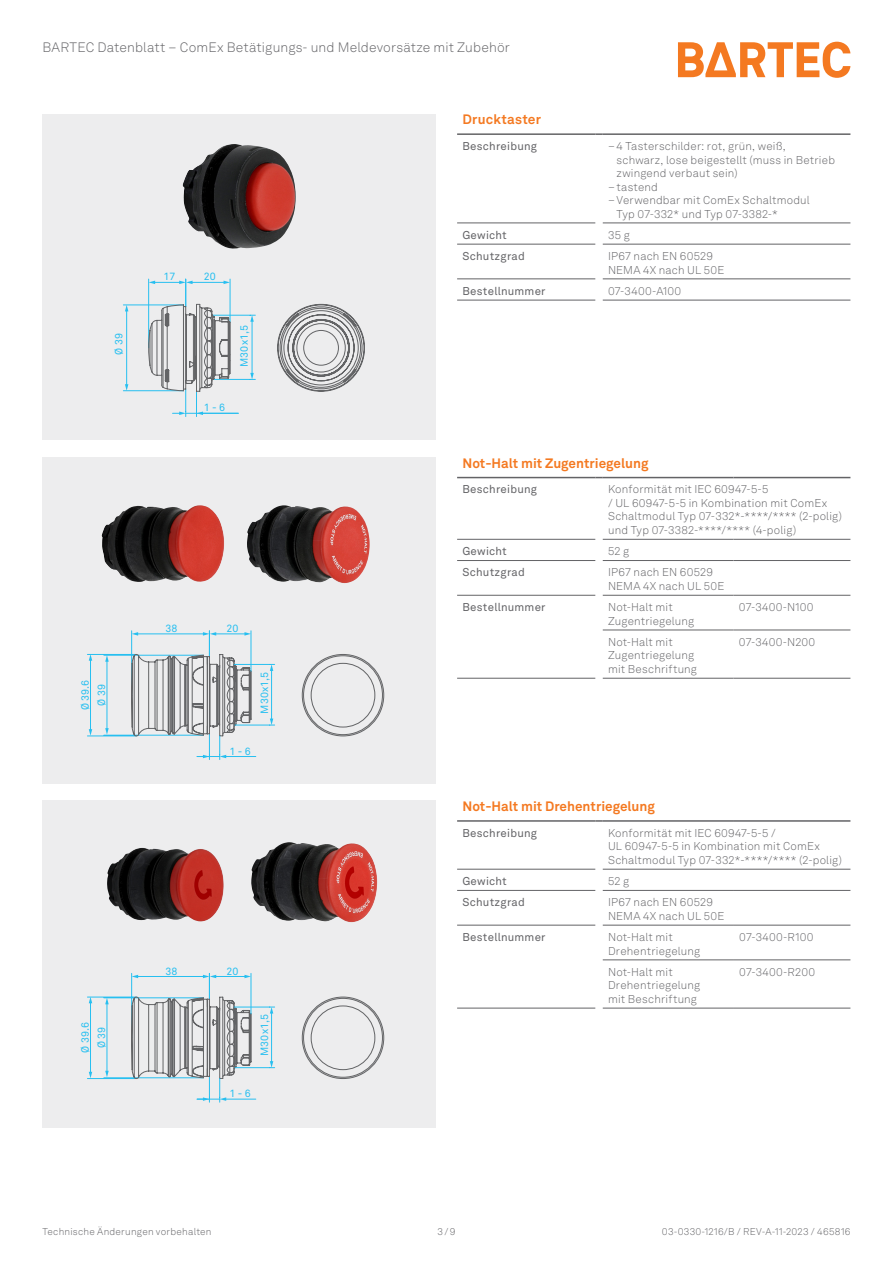
<style>
.page{position:relative;width:893px;height:1263px;background:#fff}
.page>*{position:absolute;margin:0;border:0;box-sizing:border-box;transform-origin:0 0}
.t1{font:300 13.5px "Akkurat LL";letter-spacing:.01em;color:#636366}
.Table_Head___9_12{font:700 13.5px "Akkurat Pro";color:#f47921}
.Tab_01_Headline_9{font:700 13.5px "Akkurat LL";letter-spacing:.015em;color:#f47921}
.Paragraph_Style_1{font:300 11.25px/13.5px "Akkurat LL";letter-spacing:.02em;color:#636366}
.Tab_03_Copy_7_5{font:300 11.25px/13.5px "Akkurat LL";letter-spacing:.015em;color:#636366}
.Tab_03_Copy_Legend_7_5{font:11.25px "Akkurat LL";letter-spacing:.02em;color:#636366}
.t2{font:10.5px "Akkurat Pro";color:#27bff0}
.t3{font:300 9.75px "Akkurat LL";letter-spacing:.025em;color:#636366}
.s1{font-family:"Akkurat Pro"}
</style>
<div class="page">
<div style="left:43px;top:115px;width:393px;height:325px;background:#ededee"></div>
<img style="left:182px;top:144px;width:114px;height:105px">
<hr style="left:123px;top:390px;width:60px;height:1px;background:#27bff0">
<hr style="left:123px;top:305px;width:60px;height:1px;background:#27bff0">
<hr style="left:126px;top:310px;width:1px;height:75px;background:#27bff0">
<svg style="left:125px;top:384px;width:3px;height:7px"></svg>
<svg style="left:125px;top:305px;width:3px;height:6px"></svg>
<svg style="left:148px;top:279px;width:217px;height:138px"></svg>
<div style="left:43px;top:457px;width:393px;height:326px;background:#ededee"></div>
<div style="left:43px;top:800px;width:393px;height:327px;background:#ededee"></div>
<hr style="left:104px;top:735px;width:99px;height:1px;background:#27bff0">
<hr style="left:87px;top:736px;width:49px;height:1px;background:#27bff0">
<hr style="left:104px;top:655px;width:99px;height:1px;background:#27bff0">
<hr style="left:87px;top:654px;width:49px;height:1px;background:#27bff0">
<hr style="left:107px;top:660px;width:1px;height:69px;background:#27bff0">
<svg style="left:105px;top:655px;width:4px;height:7px"></svg>
<svg style="left:105px;top:728px;width:4px;height:7px"></svg>
<hr style="left:90px;top:659px;width:1px;height:71px;background:#27bff0">
<svg style="left:89px;top:655px;width:3px;height:6px"></svg>
<svg style="left:89px;top:729px;width:3px;height:7px"></svg>
<svg style="left:131px;top:631px;width:253px;height:129px"></svg>
<hr style="left:104px;top:1077px;width:99px;height:1px;background:#27bff0">
<hr style="left:87px;top:1078px;width:49px;height:1px;background:#27bff0">
<hr style="left:87px;top:997px;width:49px;height:1px;background:#27bff0">
<hr style="left:107px;top:1003px;width:1px;height:69px;background:#27bff0">
<svg style="left:105px;top:998px;width:4px;height:6px"></svg>
<svg style="left:105px;top:1071px;width:4px;height:6px"></svg>
<hr style="left:90px;top:1002px;width:1px;height:71px;background:#27bff0">
<svg style="left:89px;top:997px;width:3px;height:6px"></svg>
<svg style="left:89px;top:1072px;width:3px;height:6px"></svg>
<svg style="left:131px;top:973px;width:253px;height:129px"></svg>
<img style="left:101px;top:505px;width:123px;height:77px">
<img style="left:247px;top:505px;width:123px;height:78px">
<hr style="left:457px;top:300px;width:138px;height:1px;background:#636366">
<hr style="left:603px;top:300px;width:247px;height:1px;background:#636366">
<svg style="left:457px;top:133px;width:393px;height:167px"></svg>
<svg style="left:603px;top:478px;width:247px;height:200px"></svg>
<hr style="left:603px;top:477px;width:130px;height:1px;background:#636366">
<hr style="left:733px;top:477px;width:117px;height:1px;background:#636366">
<hr style="left:603px;top:539px;width:130px;height:1px;background:#636366">
<hr style="left:733px;top:539px;width:117px;height:1px;background:#636366">
<hr style="left:603px;top:560px;width:130px;height:1px;background:#636366">
<hr style="left:733px;top:560px;width:117px;height:1px;background:#636366">
<hr style="left:603px;top:595px;width:130px;height:1px;background:#636366">
<hr style="left:733px;top:595px;width:117px;height:1px;background:#636366">
<hr style="left:603px;top:630px;width:130px;height:1px;background:#636366">
<hr style="left:733px;top:630px;width:117px;height:1px;background:#636366">
<hr style="left:603px;top:678px;width:130px;height:1px;background:#636366">
<hr style="left:733px;top:678px;width:117px;height:1px;background:#636366">
<svg style="left:457px;top:477px;width:146px;height:201px"></svg>
<hr style="left:457px;top:539px;width:138px;height:1px;background:#636366">
<hr style="left:457px;top:560px;width:138px;height:1px;background:#636366">
<hr style="left:457px;top:595px;width:138px;height:1px;background:#636366">
<hr style="left:457px;top:678px;width:138px;height:1px;background:#636366">
<svg style="left:603px;top:868px;width:247px;height:140px"></svg>
<hr style="left:603px;top:820px;width:131px;height:2px;background:#636366">
<hr style="left:734px;top:820px;width:116px;height:2px;background:#636366">
<hr style="left:603px;top:869px;width:131px;height:1px;background:#636366">
<hr style="left:734px;top:869px;width:116px;height:1px;background:#636366">
<hr style="left:603px;top:959px;width:131px;height:1px;background:#636366">
<hr style="left:734px;top:959px;width:116px;height:1px;background:#636366">
<hr style="left:603px;top:1008px;width:131px;height:1px;background:#636366">
<hr style="left:734px;top:1008px;width:116px;height:1px;background:#636366">
<svg style="left:457px;top:820px;width:146px;height:188px"></svg>
<hr style="left:457px;top:869px;width:138px;height:1px;background:#636366">
<hr style="left:457px;top:890px;width:138px;height:1px;background:#636366">
<hr style="left:457px;top:925px;width:138px;height:1px;background:#636366">
<hr style="left:457px;top:1008px;width:138px;height:1px;background:#636366">
<hr style="left:603px;top:890px;width:131px;height:1px;background:#636366">
<hr style="left:734px;top:890px;width:116px;height:1px;background:#636366">
<hr style="left:603px;top:925px;width:131px;height:1px;background:#636366">
<hr style="left:734px;top:925px;width:116px;height:1px;background:#636366">
<img style="left:251px;top:842px;width:127px;height:81px">
<img style="left:107px;top:848px;width:117px;height:73px">
<svg style="left:678px;top:42px;width:172px;height:36px"></svg>
<p class="t1" style="left:43px;top:38px;width:469px">BARTEC Datenblatt – ComEx Betätigungs- und Meldevorsätze mit Zubehör</p>
<p class="t2" style="left:113px;top:355px;width:23px;rotate:-90deg">Ø 39</p>
<p class="t2" style="left:164px;top:271px;width:13px">17</p>
<p class="t2" style="left:204px;top:271px;width:13px">20</p>
<p class="t2" style="left:204px;top:402px;width:23px">1 - 6</p>
<p class="t2" style="left:238px;top:367px;width:43px;rotate:-90deg">M30x1,5</p>
<p class="t2" style="left:79px;top:710px;width:32px;rotate:-90deg">Ø 39.6</p>
<p class="t2" style="left:95px;top:706px;width:23px;rotate:-90deg">Ø 39</p>
<p class="t2" style="left:166px;top:622px;width:13px">38</p>
<p class="t2" style="left:226px;top:622px;width:13px">20</p>
<p class="t2" style="left:258px;top:713px;width:43px;rotate:-90deg">M30x1,5</p>
<p class="t2" style="left:230px;top:745px;width:23px">1 - 6</p>
<p class="t2" style="left:79px;top:1053px;width:32px;rotate:-90deg">Ø 39.6</p>
<p class="t2" style="left:95px;top:1048px;width:23px;rotate:-90deg">Ø 39</p>
<p class="t2" style="left:166px;top:965px;width:13px">38</p>
<p class="t2" style="left:226px;top:965px;width:13px">20</p>
<p class="t2" style="left:258px;top:1056px;width:43px;rotate:-90deg">M30x1,5</p>
<p class="t2" style="left:230px;top:1087px;width:23px">1 - 6</p>
<p class="Tab_01_Headline_9" style="left:462px;top:109px;width:80px">Drucktaster</p>
<p class="Tab_03_Copy_Legend_7_5" style="left:462px;top:138px;width:76px">Beschreibung</p>
<p class="Paragraph_Style_1" style="left:617px;top:139px;width:220px;text-indent:-9px"><span class="s1">–</span>4 Tasterschilder: rot, grün, weiß, schwarz, lose beigestellt (muss in Betrieb zwingend verbaut sein)</p>
<p class="Paragraph_Style_1" style="left:608px;top:180px;width:51px"><span class="s1">–</span>tastend</p>
<p class="Paragraph_Style_1" style="left:617px;top:193px;width:195px;text-indent:-9px"><span class="s1">–</span>Verwendbar mit ComEx Schaltmodul<br>Typ 07-332* und Typ 07-3382-*</p>
<p class="Tab_03_Copy_Legend_7_5" style="left:462px;top:226px;width:46px">Gewicht</p>
<p class="Tab_03_Copy_7_5" style="left:608px;top:228px;width:23px">35 g</p>
<p class="Tab_03_Copy_Legend_7_5" style="left:462px;top:248px;width:64px">Schutzgrad</p>
<p class="Tab_03_Copy_7_5" style="left:608px;top:249px;width:106px">IP67 nach EN 60529</p>
<p class="Tab_03_Copy_7_5" style="left:608px;top:263px;width:118px">NEMA 4X nach UL 50E</p>
<p class="Tab_03_Copy_Legend_7_5" style="left:462px;top:282px;width:85px">Bestellnummer</p>
<p class="Tab_03_Copy_7_5" style="left:608px;top:284px;width:75px">07-3400-A100</p>
<p class="Table_Head___9_12" style="left:462px;top:455px;width:188px">Not-Halt mit Zugentriegelung</p>
<p class="Tab_03_Copy_Legend_7_5" style="left:462px;top:481px;width:76px">Beschreibung</p>
<p class="Paragraph_Style_1" style="left:608px;top:482px;width:236px">Konformität mit IEC 60947-5-5<br>/ UL 60947-5-5 in Kombination mit ComEx Schaltmodul Typ 07-332*-****/**** (2-polig) und Typ 07-3382-****/**** (4-polig)</p>
<p class="Tab_03_Copy_Legend_7_5" style="left:462px;top:543px;width:46px">Gewicht</p>
<p class="Tab_03_Copy_7_5" style="left:608px;top:544px;width:23px">52 g</p>
<p class="Tab_03_Copy_Legend_7_5" style="left:462px;top:564px;width:64px">Schutzgrad</p>
<p class="Tab_03_Copy_7_5" style="left:608px;top:565px;width:106px">IP67 nach EN 60529</p>
<p class="Tab_03_Copy_7_5" style="left:608px;top:579px;width:118px">NEMA 4X nach UL 50E</p>
<p class="Tab_03_Copy_Legend_7_5" style="left:462px;top:599px;width:85px">Bestellnummer</p>
<p class="Tab_03_Copy_7_5" style="left:608px;top:600px;width:88px">Not-Halt mit<br>Zugentriegelung</p>
<p class="Tab_03_Copy_7_5" style="left:739px;top:600px;width:76px">07-3400-N100</p>
<p class="Tab_03_Copy_7_5" style="left:608px;top:635px;width:90px">Not-Halt mit<br>Zugentriegelung mit Beschriftung</p>
<p class="Tab_03_Copy_7_5" style="left:739px;top:635px;width:78px">07-3400-N200</p>
<p class="Table_Head___9_12" style="left:462px;top:798px;width:194px">Not-Halt mit Drehentriegelung</p>
<p class="Tab_03_Copy_Legend_7_5" style="left:462px;top:824px;width:76px">Beschreibung</p>
<p class="Paragraph_Style_1" style="left:608px;top:826px;width:236px">Konformität mit IEC 60947-5-5 /<br>UL 60947-5-5 in Kombination mit ComEx<br>Schaltmodul Typ 07-332*-****/**** (2-polig)</p>
<p class="Tab_03_Copy_Legend_7_5" style="left:462px;top:873px;width:46px">Gewicht</p>
<p class="Tab_03_Copy_7_5" style="left:608px;top:874px;width:23px">52 g</p>
<p class="Tab_03_Copy_Legend_7_5" style="left:462px;top:894px;width:64px">Schutzgrad</p>
<p class="Tab_03_Copy_7_5" style="left:608px;top:895px;width:106px">IP67 nach EN 60529</p>
<p class="Tab_03_Copy_7_5" style="left:608px;top:909px;width:118px">NEMA 4X nach UL 50E</p>
<p class="Tab_03_Copy_Legend_7_5" style="left:462px;top:929px;width:85px">Bestellnummer</p>
<p class="Tab_03_Copy_7_5" style="left:608px;top:930px;width:94px">Not-Halt mit<br>Drehentriegelung</p>
<p class="Tab_03_Copy_7_5" style="left:739px;top:930px;width:76px">07-3400-R100</p>
<p class="Tab_03_Copy_7_5" style="left:608px;top:965px;width:94px">Not-Halt mit<br>Drehentriegelung mit Beschriftung</p>
<p class="Tab_03_Copy_7_5" style="left:739px;top:965px;width:77px">07-3400-R200</p>
<p class="t3" style="left:43px;top:1225px;width:171px">Technische Änderungen vorbehalten</p>
<p class="t3" style="left:438px;top:1225px;width:19px">3/9</p>
<p class="t3" style="left:662px;top:1225px;width:190px">03-0330-1216/B / REV-A-11-2023 / 465816</p>
</div>
